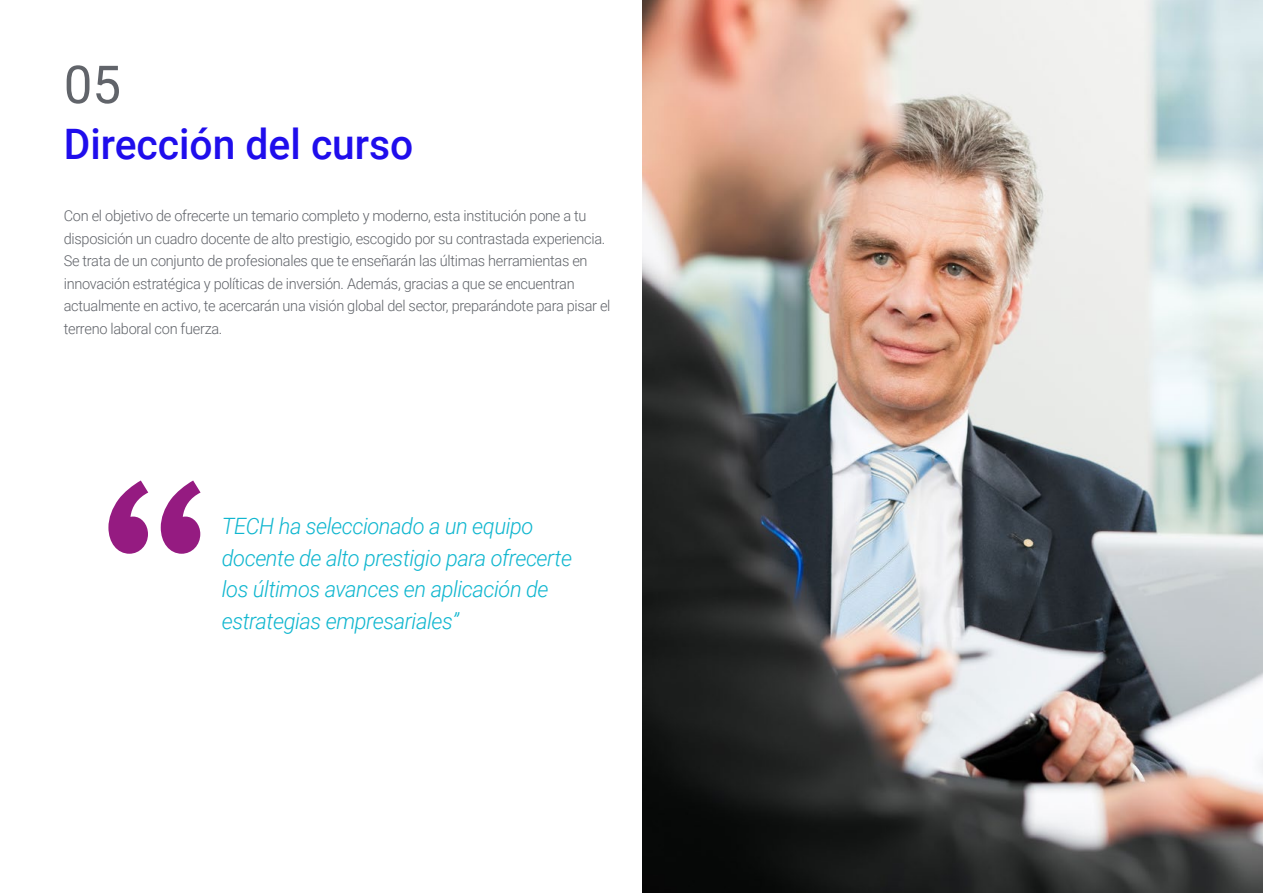
<style>
.page{position:relative;width:1263px;height:893px;background:#fff}
.page>*{position:absolute;margin:0;border:0;box-sizing:border-box;transform-origin:0 0}
.t1{font:52.5px "Roboto";color:#61646a}
.t2{font:500 42px "Roboto";color:#1f0dec}
.t3{font:italic 300 22.5px/31.5px "Roboto";letter-spacing:-.02em;color:#0fb6cf}
.t4{font:300 15px/22.5px "Roboto";letter-spacing:-.02em;color:#61646a}
</style>
<div class="page">
<img style="left:642px;top:0;width:621px;height:893px">
<svg style="left:108px;top:480px;width:93px;height:74px"></svg>
<h1 class="t1" style="left:64px;top:48px;width:59px">05</h1>
<h2 class="t2" style="left:64px;top:115px;width:351px">Dirección del curso</h2>
<p class="t4" style="left:64px;top:204px;width:548px">Con el objetivo de ofrecerte un temario completo y moderno, esta institución pone a tu disposición un cuadro docente de alto prestigio, escogido por su contrastada experiencia.<br>Se trata de un conjunto de profesionales que te enseñarán las últimas herramientas en innovación estratégica y políticas de inversión. Además, gracias a que se encuentran actualmente en activo, te acercarán una visión global del sector, preparándote para pisar el terreno laboral con fuerza.</p>
<h3 class="t3" style="left:222px;top:509px;width:352px">TECH ha seleccionado a un equipo docente de alto prestigio para ofrecerte los últimos avances en aplicación de estrategias empresariales”</h3>
</div>
